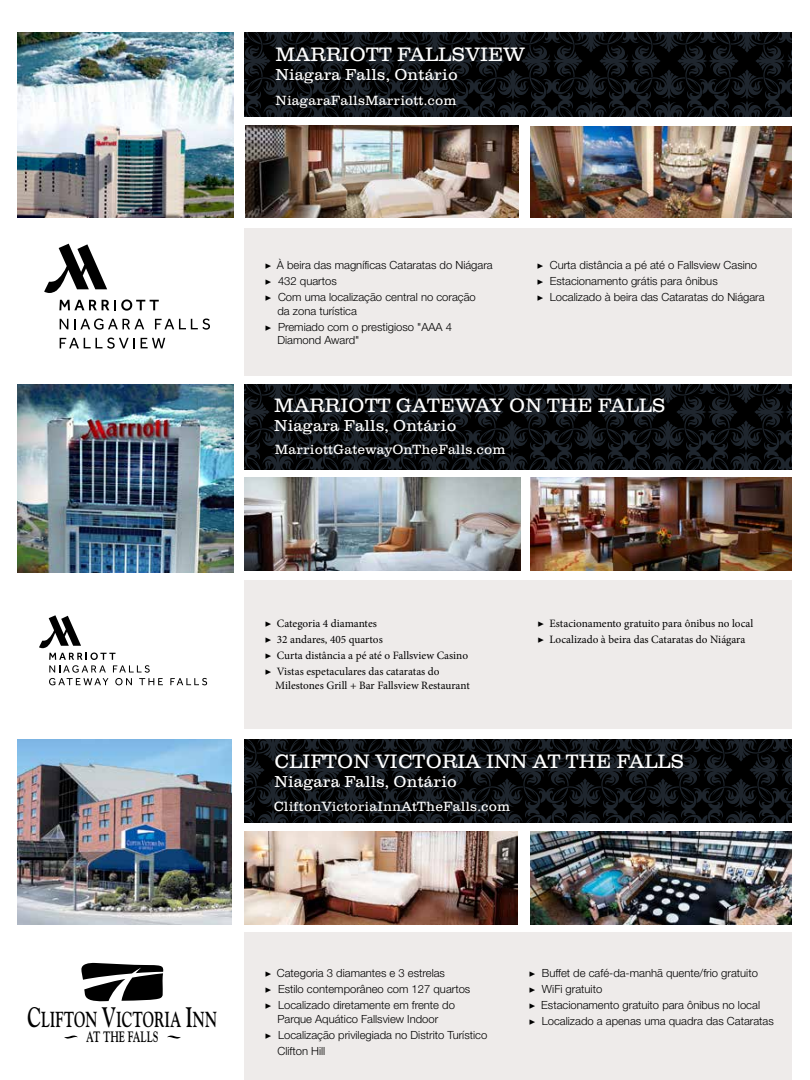
<style>
.page{position:relative;width:810px;height:1080px;background:#fff}
.page>*{position:absolute;margin:0;border:0;box-sizing:border-box;transform-origin:0 0}
.t1{font:700 21.62px "Goudy";color:#000;scale:.67 1}
.t2{font:20px "Clarendon T Ligh";letter-spacing:.01em;color:#fff}
.t3{font:16.25px "Clarendon T Ligh";letter-spacing:.01em;color:#fff}
.t4{font:700 15px "Goudy";color:#000;scale:.67 1}
.t5{font:13.75px "Clarendon T Ligh";letter-spacing:.01em;color:#fff}
.t6{font:300 11.25px/16.2px "Helvetica Neue LT Std";color:#000}
.t7{font:11.25px/16.2px "Minion Pro";color:#000}
.s1{font-family:"Minion Pro";font-weight:400}
.s2{font-size:28.12px}
</style>
<div class="page">
<img style="left:530px;top:478px;width:262px;height:92px">
<svg style="left:245px;top:384px;width:547px;height:86px;background:#0c0e11"></svg>
<div style="left:245px;top:581px;width:547px;height:148px;background:#eeebea"></div>
<img style="left:245px;top:478px;width:275px;height:92px">
<img style="left:18px;top:384px;width:215px;height:188px">
<svg style="left:39px;top:615px;width:124px;height:70px"></svg>
<svg style="left:170px;top:678px;width:37px;height:7px"></svg>
<img style="left:530px;top:126px;width:262px;height:91px">
<svg style="left:245px;top:32px;width:547px;height:84px;background:#0b0e11"></svg>
<div style="left:245px;top:228px;width:547px;height:148px;background:#eeebea"></div>
<img style="left:18px;top:32px;width:215px;height:186px">
<img style="left:246px;top:125px;width:273px;height:92px">
<svg style="left:44px;top:244px;width:63px;height:49px"></svg>
<svg style="left:59px;top:299px;width:100px;height:12px"></svg>
<svg style="left:60px;top:319px;width:8px;height:10px"></svg>
<svg style="left:74px;top:319px;width:70px;height:11px"></svg>
<svg style="left:155px;top:319px;width:55px;height:11px"></svg>
<svg style="left:60px;top:338px;width:75px;height:11px"></svg>
<svg style="left:141px;top:338px;width:24px;height:10px"></svg>
<svg style="left:245px;top:739px;width:547px;height:84px;background:#0b0e11"></svg>
<div style="left:245px;top:933px;width:547px;height:147px;background:#eeebea"></div>
<img style="left:245px;top:832px;width:273px;height:92px">
<img style="left:530px;top:832px;width:262px;height:92px">
<img style="left:18px;top:739px;width:213px;height:185px">
<svg style="left:81px;top:963px;width:83px;height:39px"></svg>
<svg style="left:167px;top:1035px;width:14px;height:4px"></svg>
<svg style="left:64px;top:1035px;width:14px;height:4px"></svg>
<h2 class="t2" style="left:275px;top:43px;width:251px">MARRIOTT FALLSVIEW</h2>
<h3 class="t3" style="left:275px;top:66px;width:184px">Niagara Falls, Ontário</h3>
<p class="t5" style="left:276px;top:92px;width:183px">NiagaraFallsMarriott.com</p>
<p class="t6" style="left:265px;top:256px;width:229px"><span class="s1">▶</span> À beira das magníficas Cataratas do Niágara <span class="s1">▶</span> 432 quartos<br><span class="s1">▶</span> Com uma localização central no coração</p>
<p class="t6" style="left:265px;top:302px;width:189px;text-indent:13px">da zona turística<br><span class="s1">▶</span> Premiado com o prestigioso "AAA 4</p>
<p class="t6" style="left:277px;top:332px;width:83px">Diamond Award"</p>
<p class="t6" style="left:537px;top:256px;width:229px"><span class="s1">▶</span> Curta distância a pé até o Fallsview Casino <span class="s1">▶</span> Estacionamento grátis para ônibus<br><span class="s1">▶</span> Localizado à beira das Cataratas do Niágara</p>
<h2 class="t2" style="left:274px;top:393px;width:393px">MARRIOTT GATEWAY ON THE FALLS</h2>
<h3 class="t3" style="left:274px;top:416px;width:184px">Niagara Falls, Ontário</h3>
<p class="t5" style="left:275px;top:442px;width:232px">MarriottGatewayOnTheFalls.com</p>
<p class="t7" style="left:265px;top:615px;width:205px">▶ Categoria 4 diamantes<br>▶ 32 andares, 405 quartos<br>▶ Curta distância a pé até o Fallsview Casino ▶ Vistas espetaculares das cataratas do</p>
<p class="t7" style="left:275px;top:677px;width:196px">Milestones Grill + Bar Fallsview Restaurant</p>
<p class="t7" style="left:538px;top:615px;width:217px">▶ Estacionamento gratuito para ônibus no local ▶ Localizado à beira das Cataratas do Niágara</p>
<h2 class="t2" style="left:275px;top:750px;width:411px">CLIFTON VICTORIA INN AT THE FALLS</h2>
<h3 class="t3" style="left:275px;top:773px;width:184px">Niagara Falls, Ontário</h3>
<p class="t5" style="left:274px;top:799px;width:238px">CliftonVictoriaInnAtTheFalls.com</p>
<p class="t6" style="left:529px;top:964px;width:233px"><span class="s1">▶</span> Buffet de café-da-manhã quente/frio gratuito <span class="s1">▶</span> WiFi gratuito<br><span class="s1">▶</span> Estacionamento gratuito para ônibus no local</p>
<p class="t6" style="left:265px;top:964px;width:207px"><span class="s1">▶</span> Categoria 3 diamantes e 3 estrelas<br><span class="s1">▶</span> Estilo contemporâneo com 127 quartos <span class="s1">▶</span> Localizado diretamente em frente do</p>
<p class="t6" style="left:277px;top:1010px;width:162px">Parque Aquático Fallsview Indoor</p>
<p class="t6" style="left:265px;top:1026px;width:224px"><span class="s1">▶</span> Localização privilegiada no Distrito Turístico</p>
<p class="t6" style="left:277px;top:1043px;width:49px">Clifton Hill</p>
<h1 class="t1" style="left:28px;top:1006px;width:285px"><span class="s2">C</span>LIFTON <span class="s2">V</span>ICTORIA <span class="s2">I</span>NN</h1>
<p class="t6" style="left:529px;top:1013px;width:247px"><span class="s1">▶</span> Localizado a apenas uma quadra das Cataratas</p>
<h3 class="t4" style="left:86px;top:1028px;width:110px">AT THE FALLS</h3>
</div>
